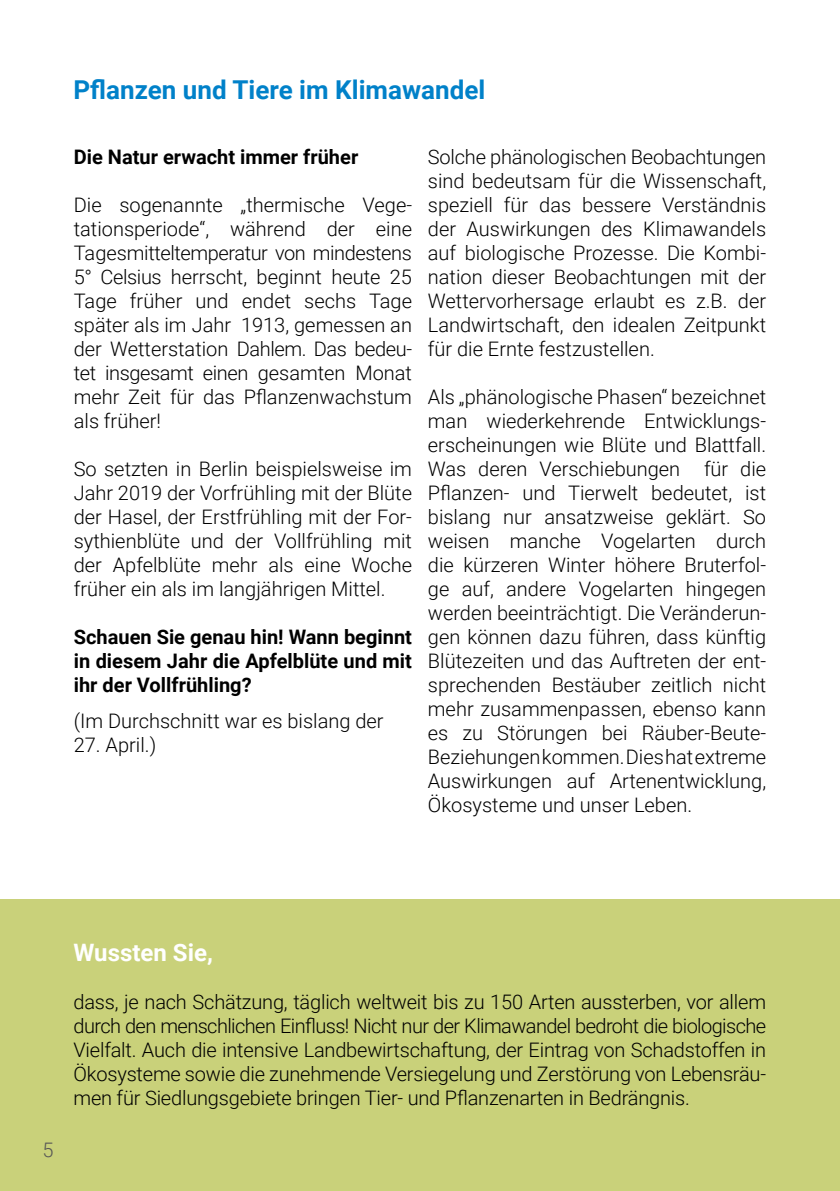
<style>
.page{position:relative;width:840px;height:1191px;background:#fff}
.page>*{position:absolute;margin:0;border:0;box-sizing:border-box;transform-origin:0 0}
.t1{font:700 26px "Roboto";color:#0081c9}
.t2{font:700 24px "Roboto";color:#fff}
.t3{font:300 20px/24px "Roboto";color:#000;text-align:justify}
.t4{font:700 20px/24px "Roboto";color:#000;text-align:justify}
.t5{font:300 20px "Roboto";color:#575756}
</style>
<div class="page">
<div style="left:0;top:899px;width:839px;height:292px;background:#c9d17a"></div>
<h1 class="t1" style="left:73px;top:71px;width:413px">Pflanzen und Tiere im Klimawandel</h1>
<p class="t4" style="left:74px;top:144px;width:286px">Die Natur erwacht immer früher</p>
<p class="t3" style="left:74px;top:192px;width:339px">Die sogenannte „thermische Vege&shy;tationsperiode“, während der eine Tagesmitteltemperatur von mindestens 5° Celsius herrscht, beginnt heute 25<br>Tage früher und endet sechs Tage später als im Jahr 1913, gemessen an der Wetterstation Dahlem. Das bedeu&shy;tet insgesamt einen gesamten Monat mehr Zeit für das Pflanzenwachstum als früher!</p>
<p class="t3" style="left:74px;top:456px;width:339px">So setzten in Berlin beispielsweise im Jahr 2019 der Vorfrühling mit der Blüte der Hasel, der Erstfrühling mit der For&shy;sythienblüte und der Vollfrühling mit der Apfelblüte mehr als eine Woche früher ein als im langjährigen Mittel.</p>
<p class="t4" style="left:74px;top:624px;width:339px">Schauen Sie genau hin! Wann beginnt in diesem Jahr die Apfelblüte und mit ihr der Vollfrühling?</p>
<p class="t3" style="left:74px;top:708px;width:311px">(Im Durchschnitt war es bislang der</p>
<p class="t3" style="left:74px;top:732px;width:84px">27. April.)</p>
<p class="t3" style="left:427px;top:144px;width:339px">Solche phänologischen Beobachtungen sind bedeutsam für die Wissenschaft, speziell für das bessere Verständnis der Auswirkungen des Klimawandels auf biologische Prozesse. Die Kombi&shy;nation dieser Beobachtungen mit der Wettervorhersage erlaubt es z.B. der Landwirtschaft, den idealen Zeitpunkt für die Ernte festzustellen.</p>
<p class="t3" style="left:427px;top:384px;width:339px">Als „phänologische Phasen“ bezeichnet man wiederkehrende Entwicklungs&shy;erscheinungen wie Blüte und Blattfall.<br>Was deren Verschiebungen für die Pflanzen- und Tierwelt bedeutet, ist bislang nur ansatzweise geklärt. So weisen manche Vogelarten durch die kürzeren Winter höhere Bruterfol&shy;ge auf, andere Vogelarten hingegen werden beeinträchtigt. Die Veränderun&shy;gen können dazu führen, dass künftig Blütezeiten und das Auftreten der ent&shy;sprechenden Bestäuber zeitlich nicht mehr zusammenpassen, ebenso kann es zu Störungen bei Räuber-Beute-Beziehungen kommen. Dies hat extreme Auswirkungen auf Artenentwicklung, Ökosysteme und unser Leben.</p>
<p class="t5" style="left:43px;top:1136px;width:13px">5</p>
<p class="t2" style="left:73px;top:935px;width:141px">Wussten Sie,</p>
<p class="t3" style="left:73px;top:989px;width:693px">dass, je nach Schätzung, täglich weltweit bis zu 150 Arten aussterben, vor allem durch den menschlichen Einfluss! Nicht nur der Klimawandel bedroht die biologische Vielfalt. Auch die intensive Landbewirtschaftung, der Eintrag von Schadstoffen in Ökosysteme sowie die zunehmende Versiegelung und Zerstörung von Lebensräu&shy;men für Siedlungsgebiete bringen Tier- und Pflanzenarten in Bedrängnis.</p>
</div>
